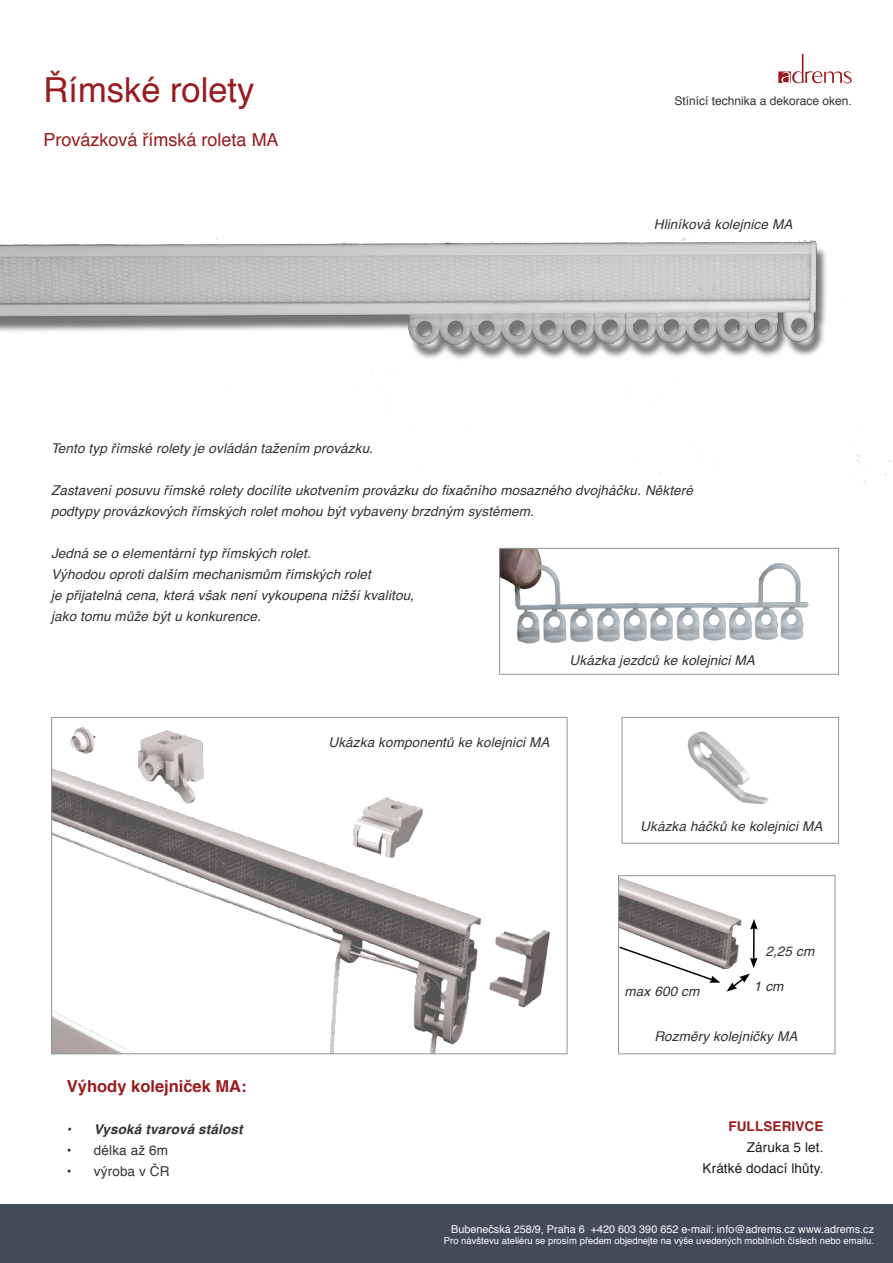
<style>
.page{position:relative;width:893px;height:1263px;background:#fff}
.page>*{position:absolute;margin:0;border:0;box-sizing:border-box;transform-origin:0 0}
.t1{font:34.5px "Helvetica";color:#991b1f}
.t2{font:18px "Helvetica";color:#991b1f}
.t3{font:700 16.5px "Helvetica";color:#991b1f}
.t4{font:italic 13.5px/21px "Helvetica";letter-spacing:.01em;color:#343232}
.t5{font:13.5px/21px "Helvetica";letter-spacing:.01em;color:#1c1b1b;text-align:right}
.t6{font:italic 700 13.5px "Helvetica";letter-spacing:.01em;color:#343232}
.t7{font:13.5px "Helvetica";letter-spacing:.01em;color:#343232}
.t8{font:700 13.5px "Helvetica";letter-spacing:.01em;color:#991b1f}
.t9{font:12px "Helvetica";color:#343232}
.t10{font:10.8px "Helvetica";color:#fffcff}
.t11{font:9.45px "Helvetica";color:#fffcff}
</style>
<div class="page">
<svg style="left:778px;top:54px;width:74px;height:30px"></svg>
<div style="left:0;top:1204px;width:893px;height:59px;background:#434b59"></div>
<img style="left:620px;top:877px;width:122px;height:92px">
<div style="left:618px;top:875px;width:217px;height:179px;border:1px solid #939598"></div>
<img style="left:501px;top:550px;width:308px;height:94px">
<div style="left:499px;top:548px;width:340px;height:126px;border:1px solid #939598"></div>
<img style="left:687px;top:731px;width:82px;height:73px">
<div style="left:622px;top:717px;width:217px;height:126px;border:1px solid #939598"></div>
<hr style="left:753px;top:927px;width:2px;height:33px;background:#000">
<svg style="left:750px;top:919px;width:8px;height:10px"></svg>
<svg style="left:726px;top:958px;width:31px;height:33px"></svg>
<svg style="left:618px;top:945px;width:102px;height:38px"></svg>
<img style="left:53px;top:727px;width:497px;height:325px">
<img style="left:0;top:237px;width:892px;height:239px">
<h1 class="t1" style="left:44px;top:64px;width:212px">Římské rolety</h1>
<h2 class="t2" style="left:44px;top:125px;width:237px">Provázková římská roleta MA</h2>
<p class="t9" style="left:674px;top:91px;width:179px">Stínící technika a dekorace oken.</p>
<p class="t4" style="left:654px;top:214px;width:140px">Hliníková kolejnice MA</p>
<p class="t4" style="left:51px;top:438px;width:324px">Tento typ římské rolety je ovládán tažením provázku.</p>
<p class="t4" style="left:51px;top:480px;width:644px">Zastavení posuvu římské rolety docílíte ukotvením provázku do fixačního mosazného dvojháčku. Některé podtypy provázkových římských rolet mohou být vybaveny brzdným systémem.</p>
<p class="t4" style="left:51px;top:543px;width:365px">Jedná se o elementární typ římských rolet.<br>Výhodou oproti dalším mechanismům římských rolet<br>je přijatelná cena, která však není vykoupena nižší kvalitou, jako tomu může být u konkurence.</p>
<p class="t3" style="left:67px;top:1072px;width:181px">Výhody kolejniček MA:</p>
<p class="t6" style="left:67px;top:1118px;width:177px">• Vysoká tvarová stálost</p>
<p class="t7" style="left:67px;top:1139px;width:103px">• délka až 6m</p>
<p class="t7" style="left:67px;top:1160px;width:104px">• výroba v ČR</p>
<p class="t4" style="left:570px;top:650px;width:187px">Ukázka jezdců ke kolejnici MA</p>
<p class="t4" style="left:328px;top:732px;width:223px">Ukázka komponentů ke kolejnici MA</p>
<p class="t4" style="left:640px;top:816px;width:184px">Ukázka háčků ke kolejnici MA</p>
<p class="t4" style="left:625px;top:981px;width:76px">max 600 cm</p>
<p class="t4" style="left:765px;top:941px;width:50px">2,25 cm</p>
<p class="t4" style="left:754px;top:975px;width:31px">1 cm</p>
<p class="t4" style="left:654px;top:1026px;width:144px">Rozměry kolejničky MA</p>
<p class="t8" style="left:728px;top:1115px;width:97px">FULLSERIVCE</p>
<p class="t5" style="left:703px;top:1137px;width:122px">Záruka 5 let.<br>Krátké dodací lhůty.</p>
<p class="t10" style="left:451px;top:1221px;width:424px">Bubenečská 258/9, Praha 6 +420 603 390 652 e-mail: info@adrems.cz www.adrems.cz</p>
<p class="t11" style="left:444px;top:1233px;width:432px">Pro návštevu ateliéru se prosím předem objednejte na výše uvedených mobilních číslech nebo emailu.</p>
</div>
